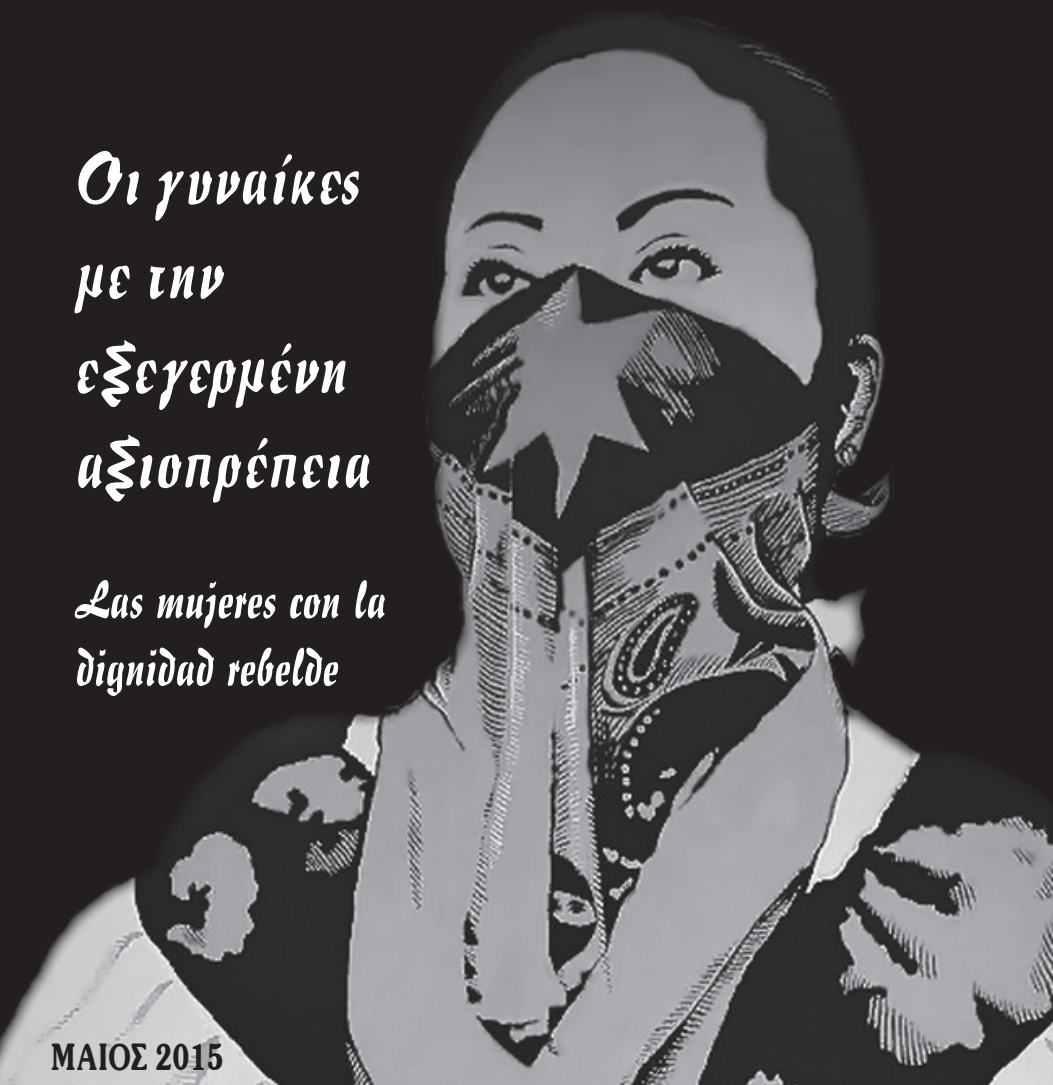
<style>
.page{position:relative;width:1053px;height:1085px;background:#fff}
.page>*{position:absolute;margin:0;border:0;box-sizing:border-box;transform-origin:0 0}
.t1{font:78.75px/94.5px "AG Impuls CU";letter-spacing:.025em;color:#fff}
.t2{font:56.25px/67.5px "AG Impuls CU";color:#fff}
.t3{font:36px "AG Souvenir CU Bold";color:#231f20}
</style>
<div class="page">
<img style="left:0;top:10px;width:1052px;height:1074px">
<p class="t1" style="left:76px;top:132px;width:295px">Οι γυναίκες με την εξεγερμένη αξιοπρέπεια</p>
<p class="t2" style="left:77px;top:567px;width:312px">Las mujeres con la dignidad rebelde</p>
<p class="t3" style="left:51px;top:1035px;width:174px">ΜΑΙΟΣ 2015</p>
</div>
